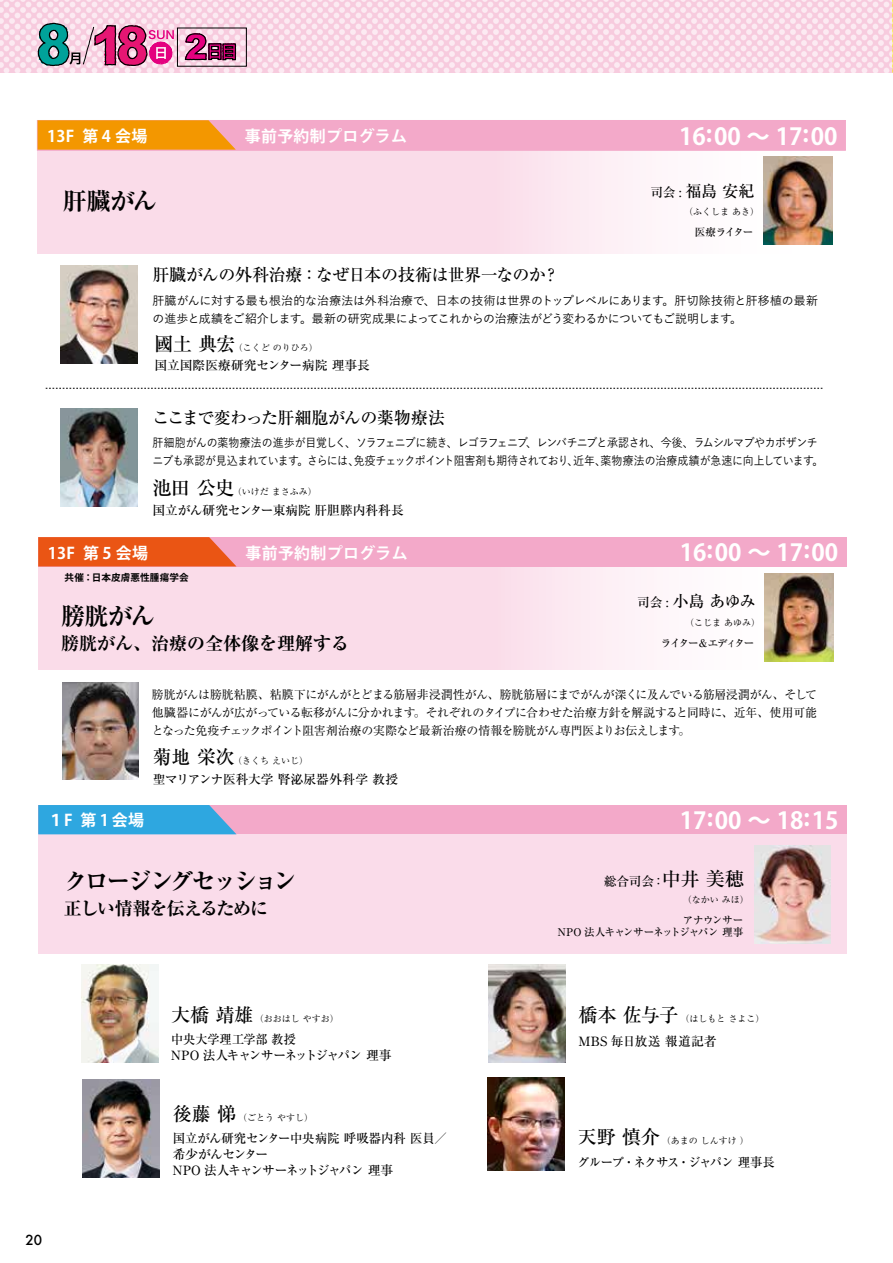
<style>
.page{position:relative;width:893px;height:1263px;background:#fff}
.page>*{position:absolute;margin:0;border:0;box-sizing:border-box;transform-origin:0 0}
.t1{font:700 expanded 24px "Ryumin Pro";letter-spacing:-.125em;color:#000}
.t2{font:700 expanded 24px "Ryumin Pro";letter-spacing:-.09em;color:#000}
.t3{font:700 23.4px "Koz Go Pr 6 N";color:#fff}
.t4{font:700 expanded 18px "Ryumin Pro";color:#000}
.t5{font:700 expanded 18px "Ryumin Pro";letter-spacing:-.05em;color:#000}
.t6{font:500 16.95px "Ryumin Pro";letter-spacing:-.03em;color:#000}
.t7{font:700 15.9px "Koz Go Pr 6 N";letter-spacing:.02em;color:#fff}
.t8{font:500 15.9px "Ryumin Pro";letter-spacing:-.045em;color:#000}
.t9{font:500 13.5px "Futura";color:#000}
.t10{font:500 12.75px/15.9px "Ryumin Pro";letter-spacing:-.015em;color:#000}
.t11{font:500 12.75px/15.9px "Ryumin Pro";letter-spacing:-.015em;color:#000;scale:.95 1}
.t12{font:500 12.75px "Ryumin Pro";letter-spacing:-.08em;color:#000}
.t13{font:500 12.75px "Ryumin Pro";letter-spacing:.025em;color:#000}
.t14{font:12px/18px "Ryumin Pro";letter-spacing:-.03em;color:#000;text-align:justify}
.t15{font:500 12px/18px "Yu Go";letter-spacing:-.03em;color:#000;scale:.91 1}
.t16{font:500 12px/18px "Yu Go";letter-spacing:-.03em;color:#000}
.t17{font:500 10.65px/12px "Ryumin Pro";letter-spacing:-.065em;color:#000;text-align:right}
.t18{font:500 10.65px "Ryumin Pro";letter-spacing:-.13em;color:#000}
.t19{font:500 10.65px "Ryumin Pro";letter-spacing:-.095em;color:#000}
.t20{font:700 9.6px "Koz Go Pr 6 N";letter-spacing:.02em;color:#000}
.t21{font:9px "Ryumin Pro";color:#000}
.s1{font-size:12.75px}
.s2{font-weight:500;font-size:19.2px}
.s3{font-size:19.2px}
</style>
<div class="page">
<div style="left:38px;top:567px;width:808px;height:102px;background:linear-gradient(to right,#fad3e7,#fbf8f3)"></div>
<img style="left:765px;top:573px;width:68px;height:88px">
<div style="left:37px;top:151px;width:808px;height:102px;background:linear-gradient(to right,#f8d1e2,#fffbfd)"></div>
<img style="left:763px;top:157px;width:69px;height:88px">
<img style="left:62px;top:682px;width:77px;height:98px">
<img style="left:61px;top:409px;width:76px;height:97px">
<img style="left:61px;top:266px;width:76px;height:97px">
<svg style="left:0;top:0;width:892px;height:72px;background:#f8d7e6"></svg>
<svg style="left:184px;top:33px;width:53px;height:28px"></svg>
<svg style="left:37px;top:22px;width:137px;height:45px;background:#b685a5"></svg>
<div style="left:177px;top:28px;width:70px;height:39px;border:1px solid #000"></div>
<div style="left:37px;top:120px;width:809px;height:30px;background:#f3a9c9"></div>
<div style="left:38px;top:537px;width:808px;height:30px;background:#f3a9c9"></div>
<svg style="left:38px;top:120px;width:198px;height:30px;background:#f39812"></svg>
<svg style="left:38px;top:537px;width:198px;height:29px;background:#ea5b21"></svg>
<img style="left:81px;top:965px;width:77px;height:97px">
<img style="left:83px;top:1079px;width:77px;height:98px">
<img style="left:488px;top:1077px;width:76px;height:94px">
<img style="left:489px;top:965px;width:76px;height:97px">
<div style="left:38px;top:805px;width:808px;height:29px;background:#f3a9c9"></div>
<div style="left:38px;top:834px;width:808px;height:120px;background:#fadcea"></div>
<svg style="left:38px;top:805px;width:198px;height:29px;background:#3ba7de"></svg>
<img style="left:754px;top:845px;width:77px;height:98px">
<svg style="left:46px;top:388px;width:777px;height:1px"></svg>
<hr style="left:892px;top:0;width:1px;height:72px;background:#bfbfbf">
<h3 class="t7" style="left:47px;top:127px;width:102px">13F 第 4 会場</h3>
<h2 class="t3" style="left:679px;top:123px;width:160px">16:00 〜 17:00</h2>
<h3 class="t7" style="left:245px;top:127px;width:164px">事前予約制プログラム</h3>
<h1 class="t2" style="left:63px;top:183px;width:95px">肝臓がん</h1>
<h3 class="t6" style="left:153px;top:261px;width:409px">肝臓がんの外科治療：なぜ日本の技術は世界一なのか？</h3>
<h3 class="t8" style="left:650px;top:178px;width:106px"><span class="s1">司会 :</span> 福島 安紀</h3>
<p class="t21" style="left:684px;top:204px;width:76px">（ふくしま あき）</p>
<p class="t19" style="left:695px;top:224px;width:60px">医療ライター</p>
<p class="t16" style="left:153px;top:290px;width:667px">肝臓がんに対する最も根治的な治療法は外科治療で、日本の技術は世界のトップレベルにあります。肝切除技術と肝移植の最新の進歩と成績をご紹介します。最新の研究成果によってこれからの治療法がどう変わるかについてもご説明します。</p>
<p class="t21" style="left:154px;top:340px;width:165px"><span class="s2">國土 典宏</span>（こくど のりひろ）</p>
<p class="t10" style="left:154px;top:356px;width:217px">国立国際医療研究センター病院 理事長</p>
<h3 class="t6" style="left:153px;top:404px;width:294px">ここまで変わった肝細胞がんの薬物療法</h3>
<p class="t15" style="left:153px;top:432px;width:739px">肝細胞がんの薬物療法の進歩が目覚しく、ソラフェニブに続き、レゴラフェニブ、レンバチニブと承認され、今後、ラムシルマブやカボザンチニブも承認が見込まれています。さらには、免疫チェックポイント阻害剤も期待されており、近年、薬物療法の治療成績が急速に向上しています。</p>
<p class="t21" style="left:152px;top:484px;width:166px"><span class="s2">池田 公史</span>（いけだ まさふみ）</p>
<p class="t10" style="left:152px;top:501px;width:253px">国立がん研究センター東病院肝胆膵内科科長</p>
<h3 class="t7" style="left:48px;top:544px;width:102px">13F 第 5 会場</h3>
<p class="t20" style="left:65px;top:572px;width:126px">共催：日本皮膚悪性腫瘍学会</p>
<h3 class="t7" style="left:246px;top:544px;width:164px">事前予約制プログラム</h3>
<h1 class="t2" style="left:61px;top:597px;width:95px">膀胱がん</h1>
<h3 class="t4" style="left:61px;top:629px;width:290px">膀胱がん、治療の全体像を理解する</h3>
<h2 class="t3" style="left:680px;top:539px;width:160px">16:00 〜 17:00</h2>
<h3 class="t8" style="left:637px;top:589px;width:120px"><span class="s1">司会 :</span> 小島 あゆみ</h3>
<p class="t21" style="left:685px;top:615px;width:76px">（こじま あゆみ）</p>
<p class="t18" style="left:661px;top:634px;width:95px">ライター＆エディター</p>
<p class="t14" style="left:152px;top:685px;width:667px">膀胱がんは膀胱粘膜、粘膜下にがんがとどまる筋層非浸潤性がん、膀胱筋層にまでがんが深くに及んでいる筋層浸潤がん、そして他臓器にがんが広がっている転移がんに分かれます。それぞれのタイプに合わせた治療方針を解説すると同時に、近年、使用可能となった免疫チェックポイント阻害剤治療の実際など最新治療の情報を膀胱がん専門医よりお伝えします。</p>
<p class="t21" style="left:153px;top:753px;width:157px"><span class="s2">菊地 栄次</span>（きくち えいじ）</p>
<p class="t10" style="left:153px;top:770px;width:247px">聖マリアンナ医科大学 腎泌尿器外科学 教授</p>
<h3 class="t7" style="left:48px;top:811px;width:98px">１F 第1会場</h3>
<h2 class="t3" style="left:680px;top:807px;width:160px">17:00 〜 18:15</h2>
<h1 class="t1" style="left:64px;top:862px;width:235px">クロージングセッション</h1>
<h3 class="t5" style="left:64px;top:894px;width:206px">正しい情報を伝えるために</h3>
<p class="t9" style="left:26px;top:1231px;width:18px">20</p>
<p class="t21" style="left:171px;top:1011px;width:169px"><span class="s2">大橋 靖雄</span> （おおはし やすお）</p>
<p class="t11" style="left:171px;top:1030px;width:234px">中央大学理工学部 教授<br>NPO 法人キャンサーネットジャパン 理事</p>
<p class="t21" style="left:173px;top:1110px;width:142px"><span class="s2">後藤 悌</span> （ごとう やすし）</p>
<p class="t10" style="left:173px;top:1129px;width:276px">国立がん研究センター中央病院 呼吸器内科 医員／希少がんセンター<br>NPO 法人キャンサーネットジャパン 理事</p>
<p class="t10" style="left:604px;top:872px;width:142px">総合司会：<span class="s3">中井 美穂</span></p>
<p class="t21" style="left:683px;top:892px;width:67px">（なかい みほ）</p>
<p class="t17" style="left:558px;top:914px;width:187px">アナウンサー<br>NPO 法人キャンサーネットジャパン 理事</p>
<p class="t21" style="left:578px;top:1012px;width:188px"><span class="s2">橋本 佐与子</span> （はしもと さよこ）</p>
<p class="t13" style="left:578px;top:1031px;width:140px">MBS 毎日放送 報道記者</p>
<p class="t21" style="left:577px;top:1133px;width:173px"><span class="s2">天野 慎介</span> （あまの しんすけ ）</p>
<p class="t12" style="left:577px;top:1153px;width:199px">グループ・ネクサス・ジャパン 理事長</p>
</div>
